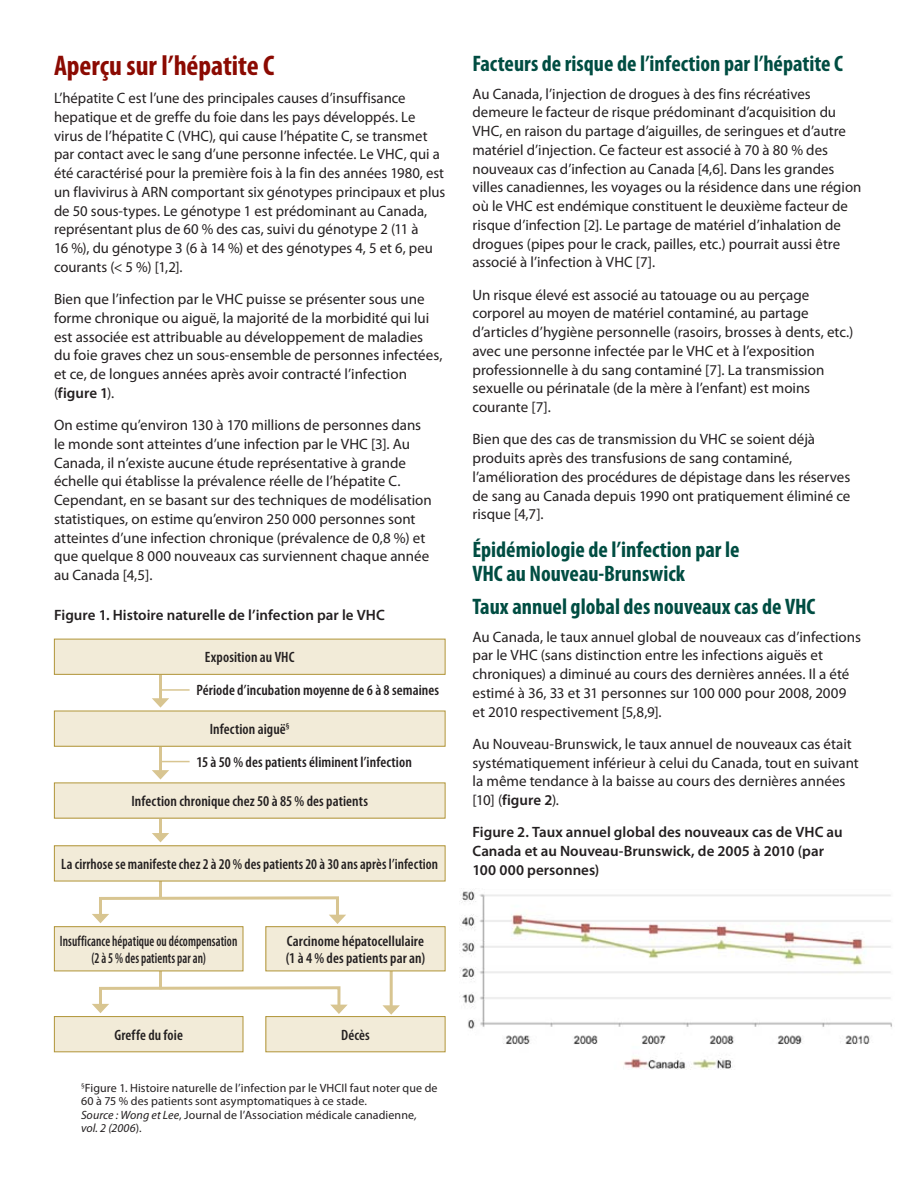
<style>
.page{position:relative;width:918px;height:1188px;background:#fff}
.page>*{position:absolute;margin:0;border:0;box-sizing:border-box;transform-origin:0 0}
.Heading_1{font:700 condensed 28.5px "Myriad Pro";letter-spacing:-.005em;color:#8b0a02}
.Heading_2{font:700 condensed 22.5px/24px "Myriad Pro";color:#004d42}
.text{font:15px/18.8px "Myriad Pro";color:#231f20}
.chart_text{font:600 condensed 15px/16.5px "Myriad Pro";letter-spacing:.005em;color:#231f20}
.table_figure{font:600 15px/18.8px "Myriad Pro";color:#231f20}
.chart_text-2{font:600 condensed 15px "Myriad Pro";letter-spacing:.005em;color:#231f20;scale:.96 1}
.chart_text-3{font:600 condensed 15px/16.5px "Myriad Pro";letter-spacing:.005em;color:#231f20;text-align:center;scale:.82 1}
.Source-Note{font:12px/13.5px "Myriad Pro";letter-spacing:.01em;color:#231f20}
.s1{font-weight:600}
.s2{font-style:italic}
</style>
<div class="page">
<hr style="left:159px;top:657px;width:3px;height:44px;background:#d8c591">
<svg style="left:152px;top:698px;width:17px;height:10px"></svg>
<hr style="left:159px;top:729px;width:3px;height:44px;background:#d8c591">
<svg style="left:152px;top:770px;width:17px;height:10px"></svg>
<hr style="left:159px;top:792px;width:3px;height:44px;background:#d8c591">
<svg style="left:152px;top:833px;width:17px;height:9px"></svg>
<hr style="left:390px;top:965px;width:3px;height:43px;background:#d8c591">
<svg style="left:382px;top:1005px;width:18px;height:10px"></svg>
<hr style="left:159px;top:851px;width:3px;height:47px;background:#d8c591">
<hr style="left:159px;top:933px;width:3px;height:56px;background:#d8c591">
<hr style="left:162px;top:689px;width:28px;height:2px;background:#d8c591">
<svg style="left:162px;top:761px;width:28px;height:1px"></svg>
<svg style="left:92px;top:896px;width:254px;height:28px"></svg>
<svg style="left:92px;top:986px;width:256px;height:28px"></svg>
<div style="left:54px;top:639px;width:391px;height:35px;background:#f2ebd8"></div>
<div style="left:54px;top:639px;width:392px;height:36px;border:1px solid #b19539"></div>
<div style="left:54px;top:711px;width:391px;height:35px;background:#f2ebd8"></div>
<div style="left:54px;top:711px;width:392px;height:36px;border:1px solid #b19539"></div>
<div style="left:54px;top:783px;width:391px;height:35px;background:#f2ebd8"></div>
<div style="left:54px;top:783px;width:392px;height:36px;border:1px solid #b19539"></div>
<div style="left:54px;top:846px;width:391px;height:35px;background:#f2ebd8"></div>
<div style="left:54px;top:845px;width:392px;height:36px;border:1px solid #b19539"></div>
<div style="left:54px;top:927px;width:189px;height:44px;background:#f2ebd8"></div>
<div style="left:54px;top:926px;width:189px;height:45px;border:1px solid #b19539"></div>
<div style="left:266px;top:927px;width:179px;height:44px;background:#f2ebd8"></div>
<div style="left:266px;top:926px;width:180px;height:45px;border:1px solid #b19539"></div>
<div style="left:266px;top:1017px;width:179px;height:35px;background:#f2ebd8"></div>
<div style="left:266px;top:1016px;width:180px;height:36px;border:1px solid #b19539"></div>
<div style="left:54px;top:1017px;width:189px;height:35px;background:#f2ebd8"></div>
<div style="left:54px;top:1016px;width:189px;height:36px;border:1px solid #b19539"></div>
<img style="left:459px;top:890px;width:433px;height:180px">
<p class="Heading_1" style="left:54px;top:48px;width:222px">Aperçu sur l’hépatite C</p>
<p class="text" style="left:54px;top:88px;width:393px">L’hépatite C est l’une des principales causes d’insuffisance hepatique et de greffe du foie dans les pays développés. Le virus de l’hépatite C (VHC), qui cause l’hépatite C, se transmet par contact avec le sang d’une personne infectée. Le VHC, qui a été caractérisé pour la première fois à la fin des années 1980, est un flavivirus à ARN comportant six génotypes principaux et plus de 50 sous-types. Le génotype 1 est prédominant au Canada, représentant plus de 60 % des cas, suivi du génotype 2 (11 à<br>16 %), du génotype 3 (6 à 14 %) et des génotypes 4, 5 et 6, peu courants (&lt; 5 %) [1,2].</p>
<p class="text" style="left:54px;top:289px;width:390px">Bien que l’infection par le VHC puisse se présenter sous une forme chronique ou aiguë, la majorité de la morbidité qui lui est associée est attribuable au développement de maladies du foie graves chez un sous-ensemble de personnes infectées, et ce, de longues années après avoir contracté l’infection (<span class="s1">figure 1</span>).</p>
<p class="text" style="left:54px;top:415px;width:379px">On estime qu’environ 130 à 170 millions de personnes dans le monde sont atteintes d’une infection par le VHC [3]. Au Canada, il n’existe aucune étude représentative à grande échelle qui établisse la prévalence réelle de l’hépatite C.<br>Cependant, en se basant sur des techniques de modélisation statistiques, on estime qu’environ 250 000 personnes sont atteintes d’une infection chronique (prévalence de 0,8 %) et que quelque 8 000 nouveaux cas surviennent chaque année au Canada [4,5].</p>
<p class="table_figure" style="left:54px;top:605px;width:332px">Figure 1. Histoire naturelle de l’infection par le VHC</p>
<p class="chart_text" style="left:205px;top:649px;width:91px">Exposition au VHC</p>
<p class="chart_text" style="left:196px;top:681px;width:244px">Période d’incubation moyenne de 6 à 8 semaines</p>
<p class="chart_text" style="left:210px;top:721px;width:81px">Infection aiguë<sup>§</sup></p>
<p class="chart_text" style="left:196px;top:754px;width:217px">15 à 50 % des patients éliminent l’infection</p>
<p class="chart_text" style="left:132px;top:793px;width:238px">Infection chronique chez 50 à 85 % des patients</p>
<p class="chart_text-2" style="left:61px;top:855px;width:394px">La cirrhose se manifeste chez 2 à 20 % des patients 20 à 30 ans après l’infection</p>
<p class="chart_text-3" style="left:60px;top:933px;width:218px">Insufficance hépatique ou décompensation (2 à 5 % des patients par an)</p>
<p class="chart_text" style="left:286px;top:933px;width:141px">Carcinome hépatocellulaire (1 à 4 % des patients par an)</p>
<p class="chart_text" style="left:114px;top:1026px;width:70px">Greffe du foie</p>
<p class="chart_text" style="left:341px;top:1026px;width:30px">Décès</p>
<p class="Source-Note" style="left:81px;top:1081px;width:358px"><sup>§</sup>Figure 1. Histoire naturelle de l’infection par le VHCIl faut noter que de 60 à 75 % des patients sont asymptomatiques à ce stade.<br><span class="s2">Source : Wong et Lee</span>, Journal de l’Association médicale canadienne<span class="s2">,<br>vol. 2 (2006</span>).</p>
<p class="Heading_2" style="left:472px;top:51px;width:372px">Facteurs de risque de l’infection par l’hépatite C</p>
<p class="text" style="left:472px;top:84px;width:390px">Au Canada, l’injection de drogues à des fins récréatives demeure le facteur de risque prédominant d’acquisition du VHC, en raison du partage d’aiguilles, de seringues et d’autre matériel d’injection. Ce facteur est associé à 70 à 80 % des nouveaux cas d’infection au Canada [4,6]. Dans les grandes villes canadiennes, les voyages ou la résidence dans une région où le VHC est endémique constituent le deuxième facteur de risque d’infection [2]. Le partage de matériel d’inhalation de drogues (pipes pour le crack, pailles, etc.) pourrait aussi être associé à l’infection à VHC [7].</p>
<p class="text" style="left:472px;top:285px;width:382px">Un risque élevé est associé au tatouage ou au perçage corporel au moyen de matériel contaminé, au partage d’articles d’hygiène personnelle (rasoirs, brosses à dents, etc.) avec une personne infectée par le VHC et à l’exposition professionnelle à du sang contaminé [7]. La transmission sexuelle ou périnatale (de la mère à l’enfant) est moins courante [7].</p>
<p class="text" style="left:472px;top:430px;width:379px">Bien que des cas de transmission du VHC se soient déjà produits après des transfusions de sang contaminé, l’amélioration des procédures de dépistage dans les réserves de sang au Canada depuis 1990 ont pratiquement éliminé ce risque [4,7].</p>
<p class="Heading_2" style="left:472px;top:537px;width:269px">Épidémiologie de l’infection par le<br>VHC au Nouveau-Brunswick</p>
<p class="Heading_2" style="left:472px;top:594px;width:344px">Taux annuel global des nouveaux cas de VHC</p>
<p class="text" style="left:472px;top:627px;width:390px">Au Canada, le taux annuel global de nouveaux cas d’infections par le VHC (sans distinction entre les infections aiguës et chroniques) a diminué au cours des dernières années. Il a été estimé à 36, 33 et 31 personnes sur 100 000 pour 2008, 2009 et 2010 respectivement [5,8,9].</p>
<p class="text" style="left:472px;top:734px;width:388px">Au Nouveau-Brunswick, le taux annuel de nouveaux cas était systématiquement inférieur à celui du Canada, tout en suivant la même tendance à la baisse au cours des dernières années [10] (<span class="s1">figure 2</span>).</p>
<p class="table_figure" style="left:472px;top:823px;width:372px">Figure 2. Taux annuel global des nouveaux cas de VHC au<br>Canada et au Nouveau-Brunswick, de 2005 à 2010 (par<br>100 000 personnes)</p>
</div>
